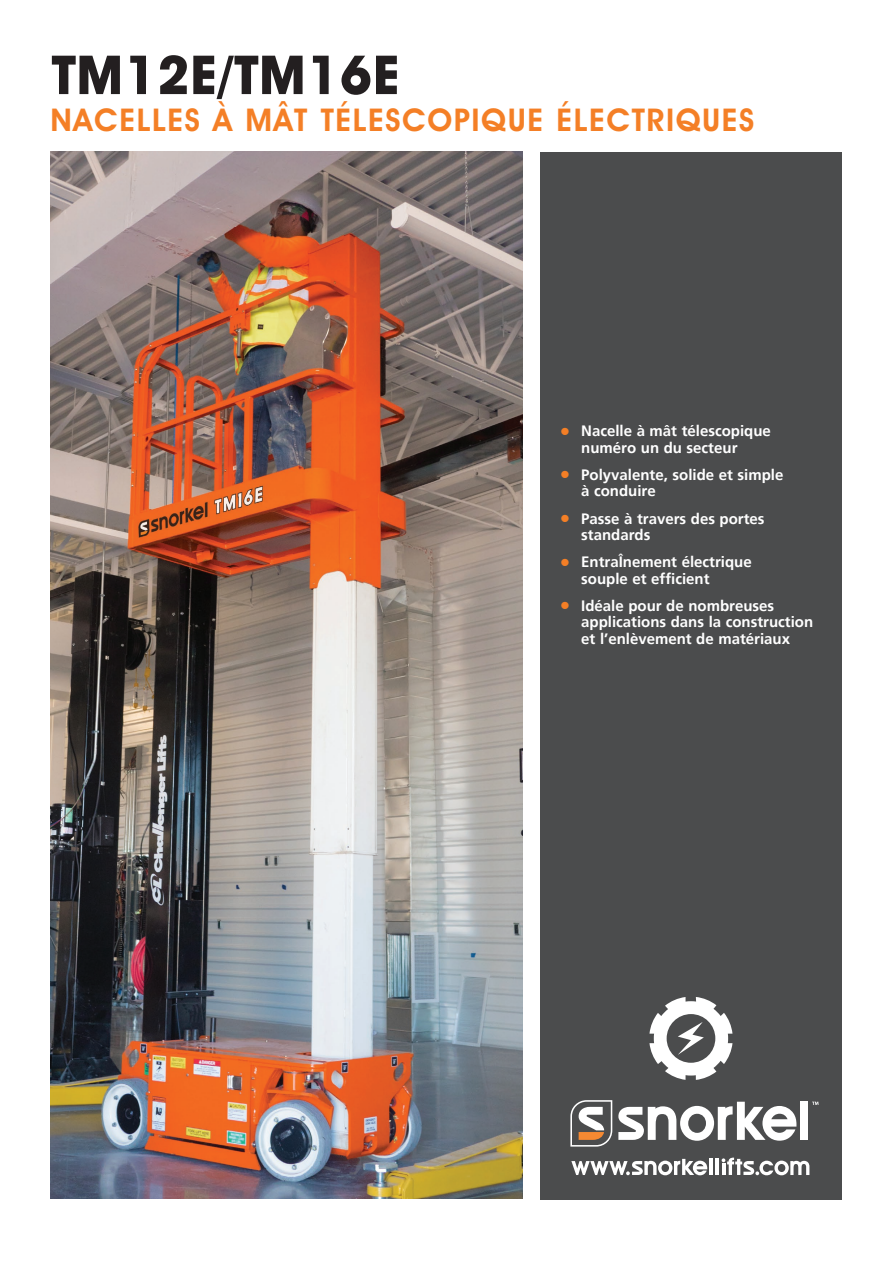
<style>
.page{position:relative;width:893px;height:1263px;background:#fff}
.page>*{position:absolute;margin:0;border:0;box-sizing:border-box;transform-origin:0 0}
.t1{font:700 54px "Avant Garde IT Cby BT";letter-spacing:.02em;color:#231f20}
.t2{font:600 31.5px "Avant Garde IT Cby BT";letter-spacing:.05em;color:#f47f26}
.t3{font:700 15px/16.5px "Frutiger";color:#fff}
.s1{font-size:21px;color:#f47f26}
</style>
<div class="page">
<div style="left:540px;top:152px;width:301px;height:1047px;background:#4b4c4d"></div>
<hr style="left:709px;top:1159px;width:3px;height:16px;background:#fff">
<hr style="left:716px;top:1159px;width:3px;height:16px;background:#fff">
<svg style="left:571px;top:1159px;width:136px;height:16px"></svg>
<svg style="left:722px;top:1157px;width:87px;height:18px"></svg>
<svg style="left:812px;top:1102px;width:6px;height:3px"></svg>
<div style="left:800px;top:1102px;width:8px;height:38px;background:#fff"></div>
<svg style="left:618px;top:1102px;width:178px;height:39px"></svg>
<svg style="left:570px;top:1100px;width:42px;height:46px"></svg>
<img style="left:50px;top:152px;width:472px;height:1047px">
<svg style="left:649px;top:997px;width:83px;height:83px"></svg>
<p class="t1" style="left:52px;top:42px;width:350px">TM12E/TM16E</p>
<p class="t2" style="left:51px;top:101px;width:705px">NACELLES À MÂT TÉLESCOPIQUE ÉLECTRIQUES</p>
<p class="t3" style="left:581px;top:423px;width:191px;text-indent:-21px"><span class="s1">•</span> Nacelle à mât télescopique numéro un du secteur</p>
<p class="t3" style="left:581px;top:466px;width:204px;text-indent:-21px"><span class="s1">•</span> Polyvalente, solide et simple à conduire</p>
<p class="t3" style="left:581px;top:510px;width:185px;text-indent:-21px"><span class="s1">•</span> Passe à travers des portes standards</p>
<p class="t3" style="left:581px;top:554px;width:172px;text-indent:-21px"><span class="s1">•</span> EntraÎnement électrique souple et efficient</p>
<p class="t3" style="left:581px;top:597px;width:234px;text-indent:-21px"><span class="s1">•</span> Idéale pour de nombreuses applications dans la construction et l’enlèvement de matériaux</p>
</div>
